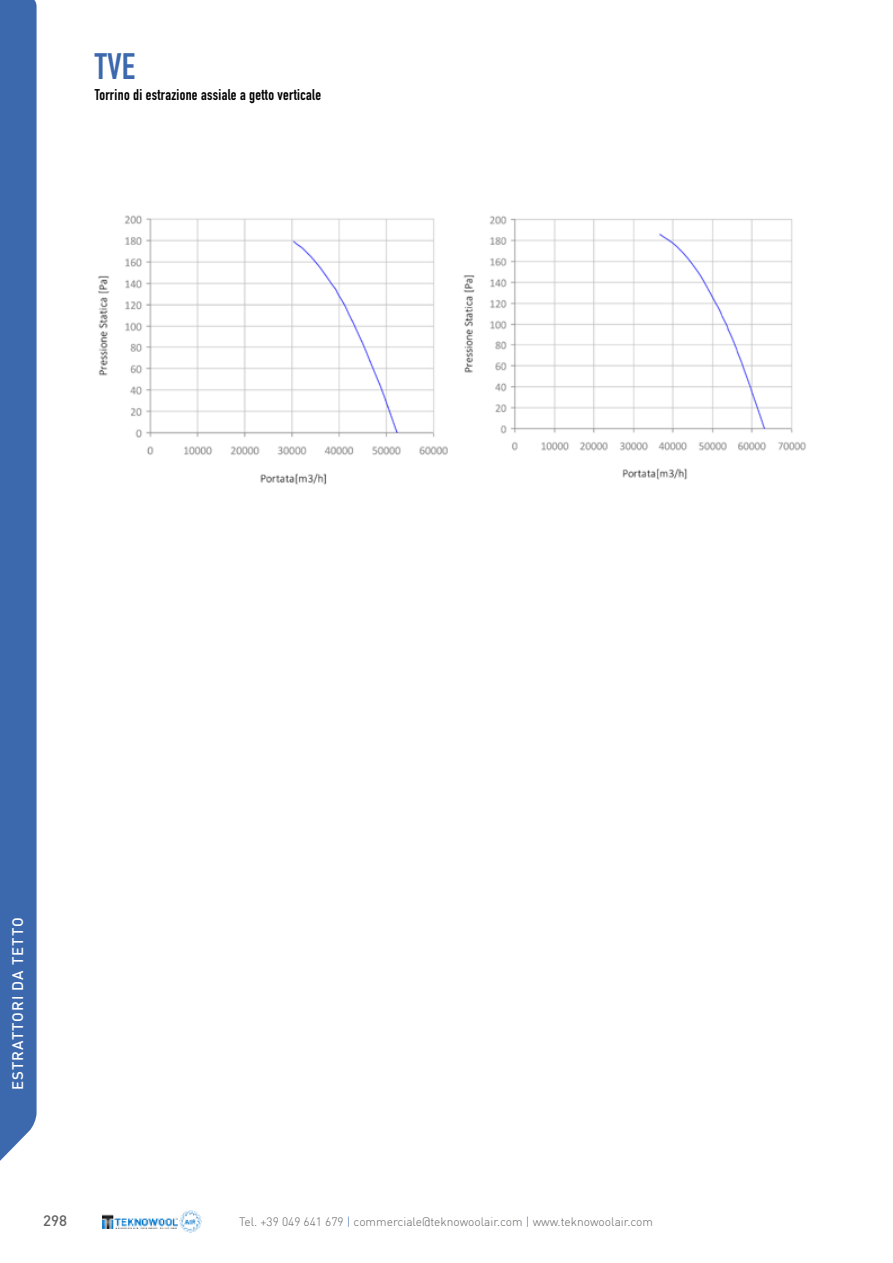
<style>
.page{position:relative;width:893px;height:1263px;background:#fff}
.page>*{position:absolute;margin:0;border:0;box-sizing:border-box;transform-origin:0 0}
.t1{font:700 36.3px "DIN Condensed";color:#3c68ae}
.t2{font:700 15.3px "DIN Condensed";letter-spacing:.02em;color:#000}
.t3{font:500 15px "DIN";letter-spacing:.065em;color:#fff}
.t4{font:500 15px "DIN Pro";color:#636363}
.t5{font:300 12px "DIN";color:#636363}
.s1{color:#3c68ae}
</style>
<div class="page">
<svg style="left:103px;top:1211px;width:98px;height:22px"></svg>
<img style="left:103px;top:1230px;width:90px;height:3px">
<div style="left:0;top:0;width:37px;height:1161px;background:#3c68ae"></div>
<img style="left:98px;top:215px;width:350px;height:270px">
<img style="left:463px;top:215px;width:343px;height:265px">
<h1 class="t1" style="left:95px;top:53px;width:42px">TVE</h1>
<p class="t2" style="left:95px;top:89px;width:228px">Torrino di estrazione assiale a getto verticale</p>
<p class="t3" style="left:12px;top:1090px;width:173px;rotate:-90deg">ESTRATTORI DA TETTO</p>
<p class="t4" style="left:43px;top:1210px;width:25px">298</p>
<p class="t5" style="left:239px;top:1214px;width:416px">Tel. +39 049 641 679 <span class="s1">|</span> commerciale@teknowoolair.com <span class="s1">|</span> www.teknowoolair.com</p>
</div>
